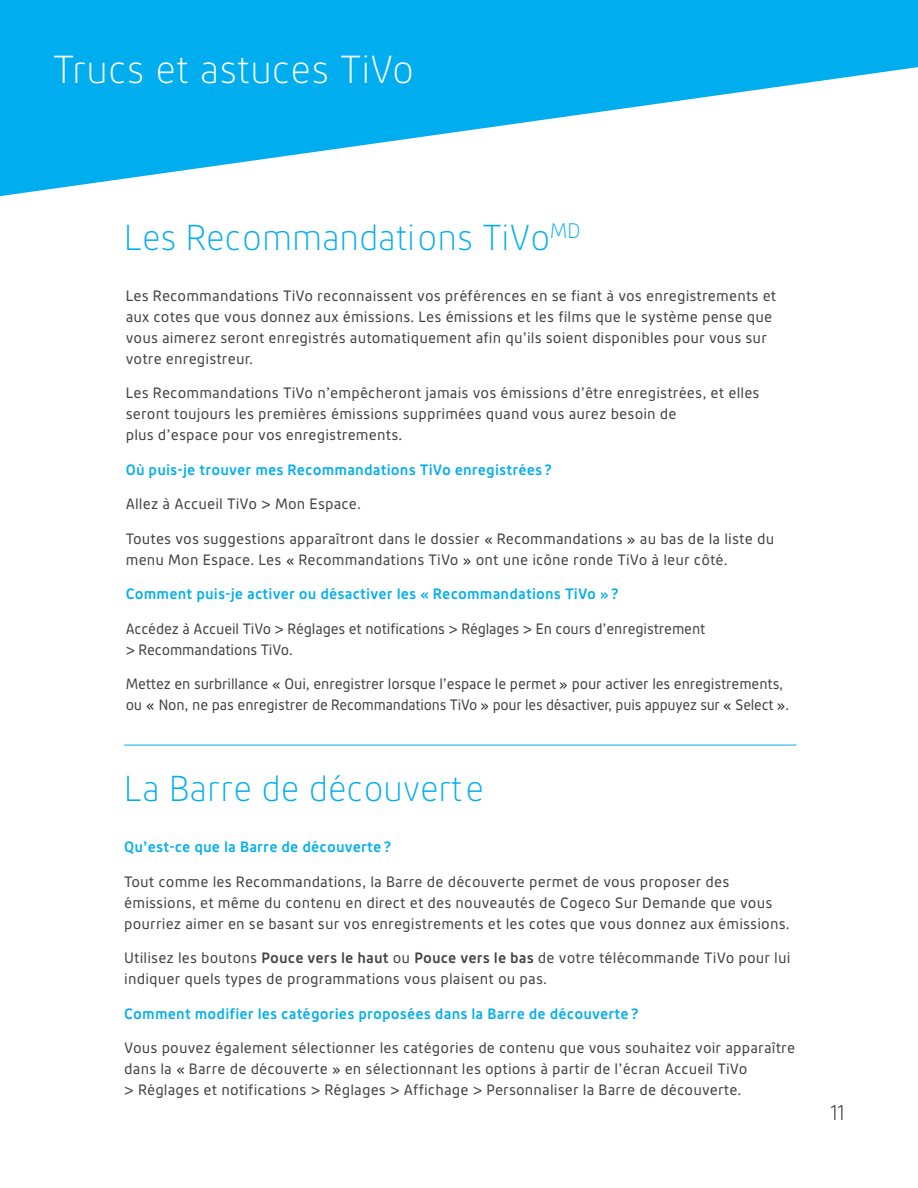
<style>
.page{position:relative;width:918px;height:1188px;background:#fff}
.page>*{position:absolute;margin:0;border:0;box-sizing:border-box;transform-origin:0 0}
.t1{font:300 39px "Cogeco Sans";color:#fff}
.t2{font:300 36px "Cogeco Sans";letter-spacing:-.01em;color:#00aeef}
.t3{font:300 21px "Cogeco Sans";color:#241f1f}
.t4{font:15px/21px "Cogeco Sans";letter-spacing:.01em;color:#444041}
.t5{font:15px/21px "Cogeco Sans";letter-spacing:-.01em;color:#444041}
.t6{font:700 15px "Cogeco Sans";letter-spacing:.01em;color:#00aeef}
.s1{color:#241f1f}
.s2{font-weight:700}
</style>
<div class="page">
<svg style="left:0;top:0;width:918px;height:196px;fill:#00aeef"></svg>
<hr style="left:124px;top:745px;width:672px;height:1px;background:#00aeef">
<h1 class="t1" style="left:53px;top:46px;width:363px">Trucs et astuces TiVo</h1>
<h2 class="t2" style="left:124px;top:216px;width:458px">Les Recommandations TiVo<sup>MD</sup></h2>
<p class="t4" style="left:126px;top:284px;width:652px">Les Recommandations TiVo reconnaissent vos préférences en se fiant à vos enregistrements et aux cotes que vous donnez aux émissions. Les émissions et les films que le système pense que vous aimerez seront enregistrés automatiquement afin qu’ils soient disponibles pour vous sur votre enregistreur.</p>
<p class="t4" style="left:126px;top:382px;width:635px">Les Recommandations TiVo n’empêcheront jamais vos émissions d’être enregistrées, et elles seront toujours les premières émissions supprimées quand vous aurez besoin de<br>plus d’espace pour vos enregistrements.</p>
<p class="t6" style="left:126px;top:460px;width:428px">Où puis-je trouver mes Recommandations TiVo enregistrées ?</p>
<p class="t4" style="left:126px;top:493px;width:237px">Allez à Accueil TiVo &gt; Mon Espace.</p>
<p class="t4" style="left:126px;top:527px;width:650px">Toutes vos suggestions apparaîtront dans le dossier <span class="s1">«</span> Recommandations <span class="s1">»</span> au bas de la liste du menu Mon Espace. Les <span class="s1">«</span> Recommandations TiVo <span class="s1">»</span> ont une icône ronde TiVo à leur côté.</p>
<p class="t6" style="left:126px;top:585px;width:494px">Comment puis-je activer ou désactiver les « Recommandations TiVo » ?</p>
<p class="t5" style="left:126px;top:617px;width:581px">Accédez à Accueil TiVo &gt; Réglages et notifications &gt; Réglages &gt; En cours d’enregistrement &gt; Recommandations TiVo.</p>
<p class="t5" style="left:126px;top:673px;width:665px">Mettez en surbrillance <span class="s1">«</span> Oui, enregistrer lorsque l’espace le permet <span class="s1">»</span> pour activer les enregistrements, ou <span class="s1">«</span> Non, ne pas enregistrer de Recommandations TiVo <span class="s1">»</span> pour les désactiver, puis appuyez sur <span class="s1">«</span> Select <span class="s1">»</span>.</p>
<h2 class="t2" style="left:124px;top:767px;width:362px">La Barre de découverte</h2>
<p class="t6" style="left:124px;top:838px;width:269px">Qu’est-ce que la Barre de découverte ?</p>
<p class="t4" style="left:124px;top:871px;width:667px">Tout comme les Recommandations, la Barre de découverte permet de vous proposer des émissions, et même du contenu en direct et des nouveautés de Cogeco Sur Demande que vous pourriez aimer en se basant sur vos enregistrements et les cotes que vous donnez aux émissions.</p>
<p class="t4" style="left:124px;top:947px;width:668px">Utilisez les boutons <span class="s2">Pouce vers le haut</span> ou <span class="s2">Pouce vers le bas</span> de votre télécommande TiVo pour lui indiquer quels types de programmations vous plaisent ou pas.</p>
<p class="t6" style="left:124px;top:1004px;width:516px">Comment modifier les catégories proposées dans la Barre de découverte ?</p>
<p class="t4" style="left:124px;top:1037px;width:672px">Vous pouvez également sélectionner les catégories de contenu que vous souhaitez voir apparaître dans la <span class="s1">«</span> Barre de découverte <span class="s1">»</span> en sélectionnant les options à partir de l’écran Accueil TiVo<br>&gt; Réglages et notifications &gt; Réglages &gt; Affichage &gt; Personnaliser la Barre de découverte.</p>
<h3 class="t3" style="left:831px;top:1100px;width:15px">11</h3>
</div>
